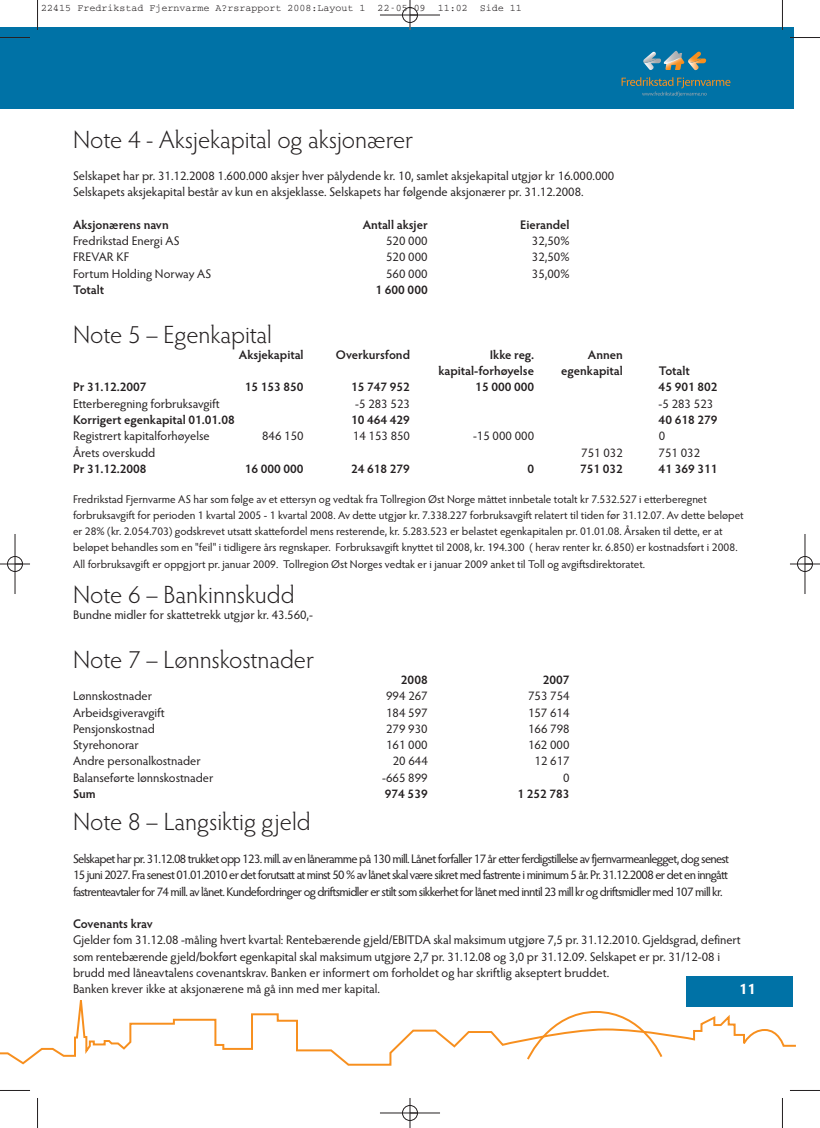
<style>
.page{position:relative;width:820px;height:1128px;background:#fff}
.page>*{position:absolute;margin:0;border:0;box-sizing:border-box;transform-origin:0 0}
.t1{font:300 25px "Hypatia Sans Pro";color:#231f20}
.t2{font:700 15px "Hypatia Sans Pro";color:#fff}
.t3{font:12.5px/16.2px "Hypatia Sans Pro";color:#231f20}
.t4{font:600 12.5px "Hypatia Sans Pro";color:#231f20}
.t5{font:11.25px/16.2px "Hypatia Sans Pro";color:#231f20}
.t6{font:10px "Courier";color:#231f20}
</style>
<div class="page">
<svg style="left:0;top:996px;width:796px;height:70px"></svg>
<svg style="left:525px;top:1009px;width:138px;height:52px"></svg>
<div style="left:0;top:27px;width:792px;height:81px;background:#0072a6"></div>
<div style="left:686px;top:976px;width:106px;height:30px;background:#0072a6"></div>
<svg style="left:621px;top:50px;width:109px;height:47px"></svg>
<hr style="left:37px;top:0;width:1px;height:30px;background:#231f20">
<hr style="left:0;top:37px;width:30px;height:1px;background:#231f20">
<hr style="left:781px;top:0;width:1px;height:30px;background:#231f20">
<hr style="left:789px;top:37px;width:30px;height:1px;background:#231f20">
<hr style="left:37px;top:1097px;width:1px;height:30px;background:#231f20">
<hr style="left:0;top:1090px;width:30px;height:1px;background:#231f20">
<hr style="left:781px;top:1097px;width:1px;height:30px;background:#231f20">
<hr style="left:789px;top:1090px;width:30px;height:1px;background:#231f20">
<hr style="left:380px;top:15px;width:60px;height:1px;background:#231f20">
<hr style="left:380px;top:1112px;width:60px;height:1px;background:#231f20">
<hr style="left:15px;top:534px;width:1px;height:60px;background:#231f20">
<hr style="left:804px;top:534px;width:1px;height:60px;background:#231f20">
<hr style="left:409px;top:0;width:1px;height:30px;background:#231f20">
<hr style="left:409px;top:1097px;width:1px;height:30px;background:#231f20">
<hr style="left:0;top:563px;width:30px;height:1px;background:#231f20">
<hr style="left:789px;top:563px;width:30px;height:1px;background:#231f20">
<div style="left:402px;top:7px;width:15px;height:16px;border:1px solid #231f20;border-radius:50%"></div>
<div style="left:402px;top:1105px;width:15px;height:15px;border:1px solid #231f20;border-radius:50%"></div>
<div style="left:7px;top:556px;width:16px;height:15px;border:1px solid #231f20;border-radius:50%"></div>
<div style="left:796px;top:556px;width:16px;height:15px;border:1px solid #231f20;border-radius:50%"></div>
<p class="t6" style="left:41px;top:5px;width:481px">22415 Fredrikstad Fjernvarme A?rsrapport 2008:Layout 1 22-05-09 11:02 Side 11</p>
<h1 class="t1" style="left:73px;top:126px;width:341px">Note 4 - Aksjekapital og aksjonærer</h1>
<p class="t3" style="left:73px;top:168px;width:542px">Selskapet har pr. 31.12.2008 1.600.000 aksjer hver pålydende kr. 10, samlet aksjekapital utgjør kr 16.000.000<br>Selskapets aksjekapital består av kun en aksjeklasse. Selskapets har følgende aksjonærer pr. 31.12.2008.</p>
<p class="t4" style="left:73px;top:218px;width:97px">Aksjonærens navn</p>
<p class="t4" style="left:362px;top:218px;width:66px">Antall aksjer</p>
<p class="t4" style="left:520px;top:218px;width:51px">Eierandel</p>
<p class="t3" style="left:73px;top:233px;width:108px">Fredrikstad Energi AS</p>
<p class="t3" style="left:386px;top:233px;width:43px">520 000</p>
<p class="t3" style="left:531px;top:233px;width:39px">32,50%</p>
<p class="t3" style="left:73px;top:249px;width:58px">FREVAR KF</p>
<p class="t3" style="left:386px;top:249px;width:43px">520 000</p>
<p class="t3" style="left:531px;top:249px;width:39px">32,50%</p>
<p class="t3" style="left:73px;top:266px;width:140px">Fortum Holding Norway AS</p>
<p class="t3" style="left:386px;top:266px;width:43px">560 000</p>
<p class="t3" style="left:531px;top:266px;width:39px">35,00%</p>
<p class="t4" style="left:73px;top:283px;width:33px">Totalt</p>
<p class="t4" style="left:375px;top:283px;width:54px">1 600 000</p>
<h1 class="t1" style="left:73px;top:321px;width:200px">Note 5 – Egenkapital</h1>
<p class="t4" style="left:239px;top:348px;width:66px">Aksjekapital</p>
<p class="t4" style="left:335px;top:348px;width:76px">Overkursfond</p>
<p class="t4" style="left:489px;top:348px;width:46px">Ikke reg.</p>
<p class="t4" style="left:587px;top:348px;width:36px">Annen</p>
<p class="t4" style="left:438px;top:364px;width:97px">kapital-forhøyelse</p>
<p class="t4" style="left:561px;top:364px;width:63px">egenkapital</p>
<p class="t4" style="left:658px;top:364px;width:33px">Totalt</p>
<p class="t4" style="left:73px;top:381px;width:75px">Pr 31.12.2007</p>
<p class="t4" style="left:244px;top:381px;width:60px">15 153 850</p>
<p class="t4" style="left:351px;top:381px;width:60px">15 747 952</p>
<p class="t4" style="left:475px;top:381px;width:60px">15 000 000</p>
<p class="t4" style="left:658px;top:381px;width:60px">45 901 802</p>
<p class="t3" style="left:73px;top:396px;width:148px">Etterberegning forbruksavgift</p>
<p class="t3" style="left:355px;top:396px;width:56px">-5 283 523</p>
<p class="t3" style="left:658px;top:396px;width:56px">-5 283 523</p>
<p class="t4" style="left:73px;top:413px;width:163px">Korrigert egenkapital 01.01.08</p>
<p class="t4" style="left:351px;top:413px;width:60px">10 464 429</p>
<p class="t4" style="left:658px;top:413px;width:60px">40 618 279</p>
<p class="t3" style="left:73px;top:428px;width:138px">Registrert kapitalforhøyelse</p>
<p class="t3" style="left:262px;top:428px;width:43px">846 150</p>
<p class="t3" style="left:352px;top:428px;width:59px">14 153 850</p>
<p class="t3" style="left:473px;top:428px;width:63px">-15 000 000</p>
<p class="t3" style="left:658px;top:428px;width:8px">0</p>
<p class="t3" style="left:73px;top:444px;width:84px">Årets overskudd</p>
<p class="t3" style="left:581px;top:444px;width:43px">751 032</p>
<p class="t3" style="left:658px;top:444px;width:43px">751 032</p>
<p class="t4" style="left:73px;top:462px;width:75px">Pr 31.12.2008</p>
<p class="t4" style="left:244px;top:462px;width:60px">16 000 000</p>
<p class="t4" style="left:351px;top:462px;width:60px">24 618 279</p>
<p class="t4" style="left:527px;top:462px;width:8px">0</p>
<p class="t4" style="left:579px;top:462px;width:44px">751 032</p>
<p class="t4" style="left:658px;top:462px;width:60px">41 369 311</p>
<p class="t5" style="left:73px;top:491px;width:672px">Fredrikstad Fjernvarme AS har som følge av et ettersyn og vedtak fra Tollregion Øst Norge måttet innbetale totalt kr 7.532.527 i etterberegnet forbruksavgift for perioden 1 kvartal 2005 - 1 kvartal 2008. Av dette utgjør kr. 7.338.227 forbruksavgift relatert til tiden før 31.12.07. Av dette beløpet er 28% (kr. 2.054.703) godskrevet utsatt skattefordel mens resterende, kr. 5.283.523 er belastet egenkapitalen pr. 01.01.08. Årsaken til dette, er at beløpet behandles som en "feil" i tidligere års regnskaper. Forbruksavgift knyttet til 2008, kr. 194.300 ( herav renter kr. 6.850) er kostnadsført i 2008.<br>All forbruksavgift er oppgjort pr. januar 2009. Tollregion Øst Norges vedtak er i januar 2009 anket til Toll og avgiftsdirektoratet.</p>
<h1 class="t1" style="left:73px;top:581px;width:223px">Note 6 – Bankinnskudd</h1>
<p class="t3" style="left:73px;top:607px;width:241px">Bundne midler for skattetrekk utgjør kr. 43.560,-</p>
<h1 class="t1" style="left:73px;top:646px;width:242px">Note 7 – Lønnskostnader</h1>
<p class="t4" style="left:401px;top:673px;width:28px">2008</p>
<p class="t4" style="left:542px;top:673px;width:28px">2007</p>
<p class="t3" style="left:73px;top:688px;width:81px">Lønnskostnader</p>
<p class="t3" style="left:386px;top:688px;width:43px">994 267</p>
<p class="t3" style="left:527px;top:688px;width:43px">753 754</p>
<p class="t3" style="left:73px;top:704px;width:93px">Arbeidsgiveravgift</p>
<p class="t3" style="left:386px;top:704px;width:43px">184 597</p>
<p class="t3" style="left:527px;top:704px;width:43px">157 614</p>
<p class="t3" style="left:73px;top:721px;width:83px">Pensjonskostnad</p>
<p class="t3" style="left:386px;top:721px;width:43px">279 930</p>
<p class="t3" style="left:527px;top:721px;width:43px">166 798</p>
<p class="t3" style="left:73px;top:737px;width:67px">Styrehonorar</p>
<p class="t3" style="left:386px;top:737px;width:43px">161 000</p>
<p class="t3" style="left:527px;top:737px;width:43px">162 000</p>
<p class="t3" style="left:73px;top:753px;width:129px">Andre personalkostnader</p>
<p class="t3" style="left:392px;top:753px;width:37px">20 644</p>
<p class="t3" style="left:534px;top:753px;width:37px">12 617</p>
<p class="t3" style="left:73px;top:769px;width:142px">Balanseførte lønnskostnader</p>
<p class="t3" style="left:382px;top:769px;width:47px">-665 899</p>
<p class="t3" style="left:562px;top:769px;width:8px">0</p>
<p class="t4" style="left:73px;top:787px;width:24px">Sum</p>
<p class="t4" style="left:385px;top:787px;width:44px">974 539</p>
<p class="t4" style="left:517px;top:787px;width:54px">1 252 783</p>
<h1 class="t1" style="left:73px;top:809px;width:239px">Note 8 – Langsiktig gjeld</h1>
<p class="t3" style="left:73px;top:851px;width:657px;text-align:justify">Selskapet har pr. 31.12.08 trukket opp 123. mill. av en låneramme på 130 mill. Lånet forfaller 17 år etter ferdigstillelse av fjernvarmeanlegget, dog senest 15 juni 2027. Fra senest 01.01.2010 er det forutsatt at minst 50 % av lånet skal være sikret med fastrente i minimum 5 år. Pr. 31.12.2008 er det en inngått fastrenteavtaler for 74 mill. av lånet. Kundefordringer og driftsmidler er stilt som sikkerhet for lånet med inntil 23 mill kr og driftsmidler med 107 mill kr.</p>
<p class="t4" style="left:73px;top:917px;width:81px">Covenants krav</p>
<p class="t3" style="left:73px;top:932px;width:668px">Gjelder fom 31.12.08 -måling hvert kvartal: Rentebærende gjeld/EBITDA skal maksimum utgjøre 7,5 pr. 31.12.2010. Gjeldsgrad, definert som rentebærende gjeld/bokført egenkapital skal maksimum utgjøre 2,7 pr. 31.12.08 og 3,0 pr 31.12.09. Selskapet er pr. 31/12-08 i brudd med låneavtalens covenantskrav. Banken er informert om forholdet og har skriftlig akseptert bruddet.<br>Banken krever ikke at aksjonærene må gå inn med mer kapital.</p>
<p class="t2" style="left:738px;top:980px;width:18px">11</p>
</div>
